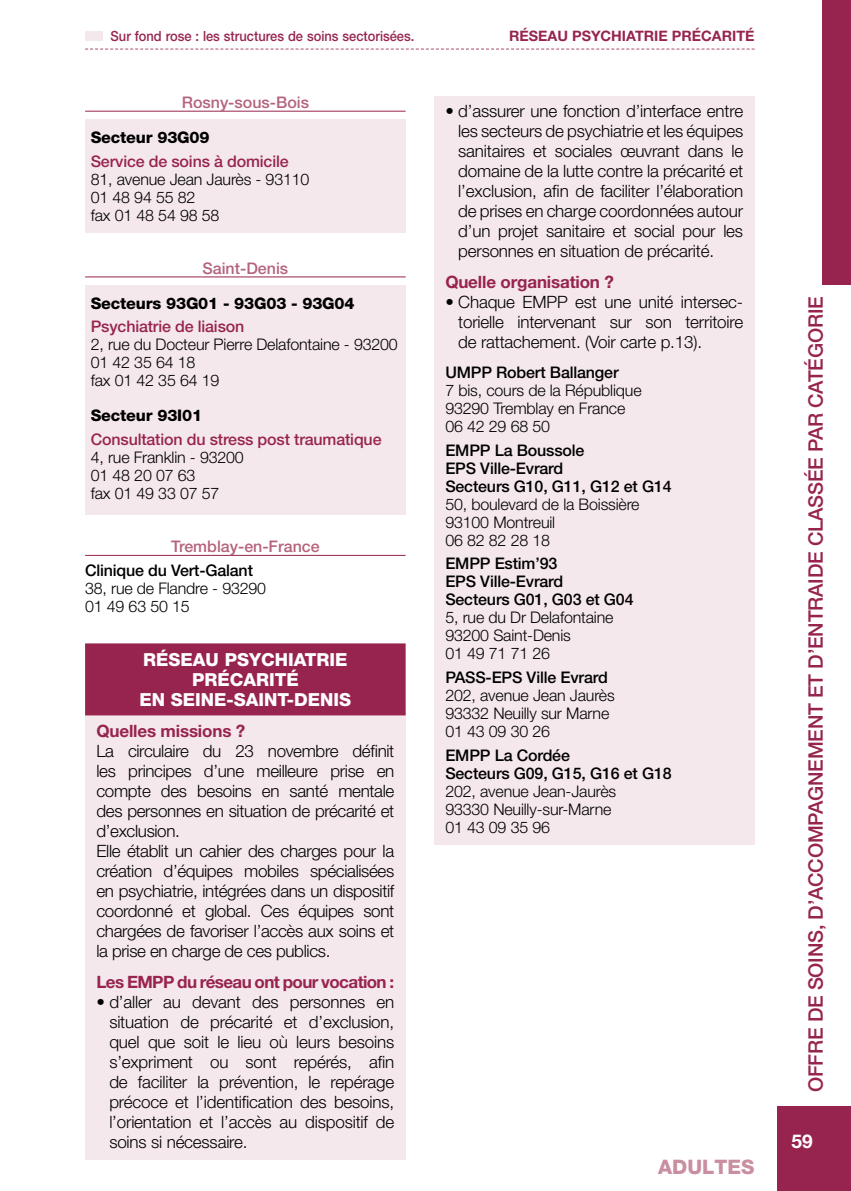
<style>
.page{position:relative;width:851px;height:1191px;background:#fff}
.page>*{position:absolute;margin:0;border:0;box-sizing:border-box;transform-origin:0 0}
.t1{font:500 20px "Helvetica Neue LT Pro";letter-spacing:-.01em;color:#97244f}
.t2{font:800 20px "Helvetica Neue LT Pro";color:#c98ea0}
.t3{font:700 19px "Helvetica Neue LT Pro";color:#fff}
.t4{font:800 18px/20px "Helvetica Neue LT Pro";color:#fff;text-align:center}
.t5{font:300 17px/20px "Helvetica Neue LT Pro";letter-spacing:-.02em;color:#000;text-align:justify}
.t6{font:700 17px "Helvetica Neue LT Pro";letter-spacing:-.01em;color:#97244f}
.t7{font:700 17px "Helvetica Neue LT Pro";letter-spacing:-.035em;color:#97244f}
.t8{font:300 16px/18px "Helvetica Neue LT Pro";letter-spacing:-.01em;color:#000}
.t9{font:500 16px/18px "Helvetica Neue LT Pro";letter-spacing:-.01em;color:#000}
.t10{font:500 16px "Helvetica Neue LT Pro";letter-spacing:-.01em;color:#97244f}
.t11{font:800 16px "Helvetica Neue LT Pro";letter-spacing:-.01em;color:#000}
.t12{font:500 16px "Helvetica Neue LT Pro";color:#b5637c}
.t13{font:700 14.4px "Helvetica Neue LT Pro";color:#97244f}
.t14{font:500 14px "Helvetica Neue LT Pro";color:#97244f;scale:.92 1}
</style>
<div class="page">
<div style="left:85px;top:119px;width:320px;height:113px;background:#f5e8ec"></div>
<div style="left:85px;top:285px;width:320px;height:229px;background:#f5e8ec"></div>
<div style="left:85px;top:709px;width:320px;height:450px;background:#f5e8ec"></div>
<div style="left:434px;top:96px;width:320px;height:749px;background:#f5e8ec"></div>
<hr style="left:85px;top:111px;width:320px;height:1px;background:#97244f">
<hr style="left:85px;top:276px;width:320px;height:1px;background:#97244f">
<hr style="left:85px;top:555px;width:320px;height:1px;background:#97244f">
<div style="left:85px;top:643px;width:320px;height:72px;background:#97244f"></div>
<div style="left:822px;top:0;width:28px;height:285px;background:#97244f"></div>
<div style="left:777px;top:1106px;width:73px;height:85px;background:#97244f"></div>
<svg style="left:85px;top:49px;width:669px;height:1px"></svg>
<div style="left:85px;top:31px;width:17px;height:10px;background:#f5e8ec"></div>
<p class="t14" style="left:111px;top:28px;width:331px">Sur fond rose : les structures de soins sectorisées.</p>
<p class="t12" style="left:182px;top:92px;width:129px">Rosny-sous-Bois</p>
<p class="t11" style="left:91px;top:128px;width:120px">Secteur 93G09</p>
<p class="t10" style="left:91px;top:151px;width:199px">Service de soins à domicile</p>
<p class="t8" style="left:91px;top:169px;width:220px">81, avenue Jean Jaurès - 93110<br>01 48 94 55 82<br>fax 01 48 54 98 58</p>
<p class="t12" style="left:202px;top:258px;width:87px">Saint-Denis</p>
<p class="t11" style="left:91px;top:293px;width:265px">Secteurs 93G01 - 93G03 - 93G04</p>
<p class="t10" style="left:91px;top:317px;width:155px">Psychiatrie de liaison</p>
<p class="t8" style="left:91px;top:335px;width:308px">2, rue du Docteur Pierre Delafontaine - 93200<br>01 42 35 64 18<br>fax 01 42 35 64 19</p>
<p class="t11" style="left:91px;top:406px;width:113px">Secteur 93I01</p>
<p class="t10" style="left:91px;top:430px;width:292px">Consultation du stress post traumatique</p>
<p class="t8" style="left:91px;top:448px;width:154px">4, rue Franklin - 93200<br>01 48 20 07 63<br>fax 01 49 33 07 57</p>
<p class="t12" style="left:171px;top:537px;width:150px">Tremblay-en-France</p>
<p class="t9" style="left:85px;top:561px;width:169px">Clinique du Vert-Galant</p>
<p class="t8" style="left:85px;top:578px;width:182px">38, rue de Flandre - 93290<br>01 49 63 50 15</p>
<p class="t4" style="left:139px;top:649px;width:213px">RÉSEAU PSYCHIATRIE<br>PRÉCARITÉ<br>EN SEINE-SAINT-DENIS</p>
<p class="t6" style="left:96px;top:720px;width:150px">Quelles missions ?</p>
<p class="t5" style="left:96px;top:740px;width:299px;text-align:left">La circulaire du 23 novembre définit les principes d’une meilleure prise en compte des besoins en santé mentale des personnes en situation de précarité et d’exclusion.<br>Elle établit un cahier des charges pour la création d’équipes mobiles spécialisées en psychiatrie, intégrées dans un dispositif coordonné et global. Ces équipes sont chargées de favoriser l’accès aux soins et la prise en charge de ces publics.</p>
<p class="t7" style="left:96px;top:971px;width:299px">Les EMPP du réseau ont pour vocation :</p>
<p class="t5" style="left:109px;top:992px;width:286px;text-indent:-13px">• d’aller au devant des personnes en situation de précarité et d’exclusion, quel que soit le lieu où leurs besoins s’expriment ou sont repérés, afin de faciliter la prévention, le repérage précoce et l’identification des besoins, l’orientation et l’accès au dispositif de soins si nécessaire.</p>
<p class="t13" style="left:509px;top:27px;width:247px">RÉSEAU PSYCHIATRIE PRÉCARITÉ</p>
<p class="t5" style="left:458px;top:100px;width:286px;text-indent:-13px">• d’assurer une fonction d’interface entre les secteurs de psychiatrie et les équipes sanitaires et sociales œuvrant dans le domaine de la lutte contre la précarité et l’exclusion, afin de faciliter l’élaboration de prises en charge coordonnées autour d’un projet sanitaire et social pour les personnes en situation de précarité.</p>
<p class="t6" style="left:445px;top:271px;width:170px">Quelle organisation ?</p>
<p class="t5" style="left:458px;top:292px;width:286px;text-indent:-13px">• Chaque EMPP est une unité intersec&shy;torielle intervenant sur son territoire de rattachement. (Voir carte p.13).</p>
<p class="t9" style="left:445px;top:363px;width:175px">UMPP Robert Ballanger</p>
<p class="t8" style="left:445px;top:381px;width:198px">7 bis, cours de la République<br>93290 Tremblay en France<br>06 42 29 68 50</p>
<p class="t9" style="left:445px;top:440px;width:228px">EMPP La Boussole<br>EPS Ville-Evrard<br>Secteurs G10, G11, G12 et G14</p>
<p class="t8" style="left:445px;top:494px;width:196px">50, boulevard de la Boissière<br>93100 Montreuil<br>06 82 82 28 18</p>
<p class="t9" style="left:445px;top:554px;width:190px">EMPP Estim’93<br>EPS Ville-Evrard<br>Secteurs G01, G03 et G04</p>
<p class="t8" style="left:445px;top:608px;width:170px">5, rue du Dr Delafontaine<br>93200 Saint-Denis<br>01 49 71 71 26</p>
<p class="t9" style="left:445px;top:668px;width:164px">PASS-EPS Ville Evrard</p>
<p class="t8" style="left:445px;top:686px;width:171px">202, avenue Jean Jaurès<br>93332 Neuilly sur Marne<br>01 43 09 30 26</p>
<p class="t9" style="left:445px;top:745px;width:228px">EMPP La Cordée<br>Secteurs G09, G15, G16 et G18</p>
<p class="t8" style="left:445px;top:781px;width:172px">202, avenue Jean-Jaurès<br>93330 Neuilly-sur-Marne<br>01 43 09 35 96</p>
<p class="t2" style="left:658px;top:1155px;width:98px">ADULTES</p>
<p class="t1" style="left:803px;top:1092px;width:797px;rotate:-90deg">OFFRE DE SOINS, D’ACCOMPAGNEMENT ET D’ENTRAIDE CLASSÉE PAR CATÉGORIE</p>
<p class="t3" style="left:791px;top:1129px;width:23px">59</p>
</div>
